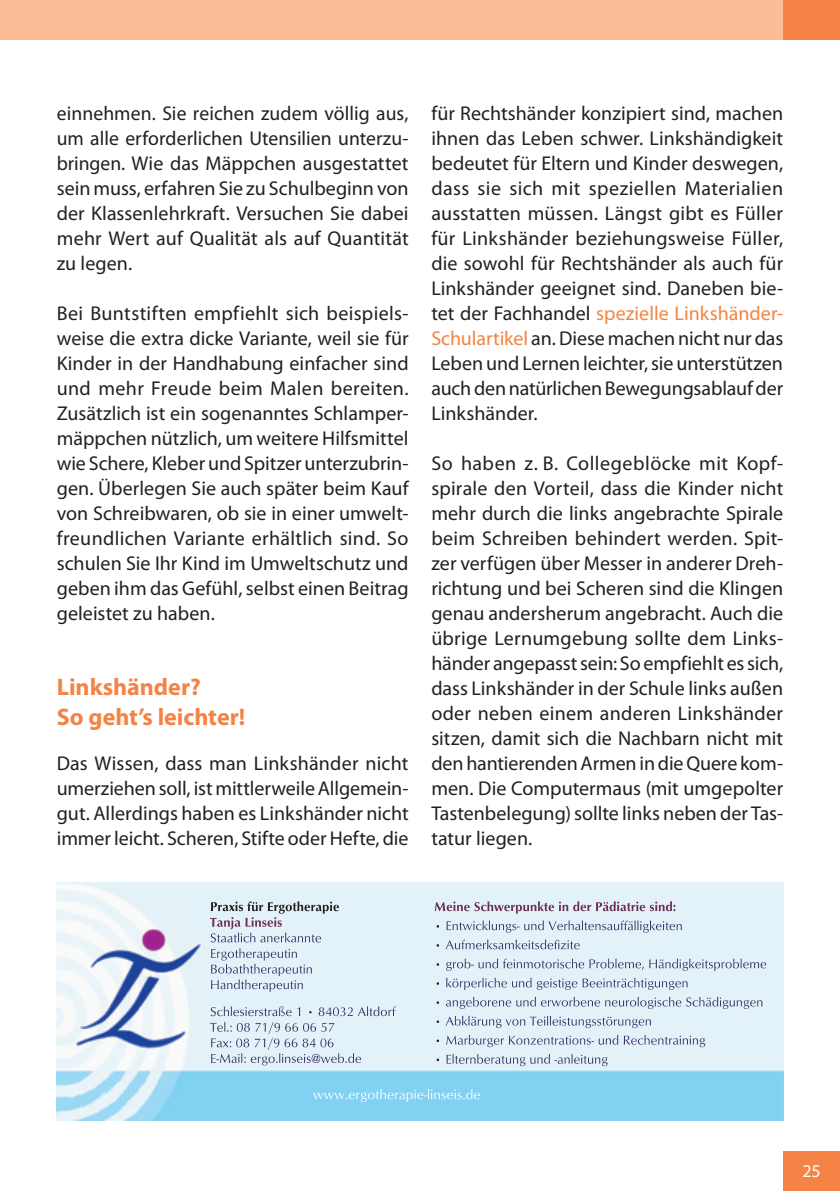
<style>
.page{position:relative;width:840px;height:1191px;background:#fff}
.page>*{position:absolute;margin:0;border:0;box-sizing:border-box;transform-origin:0 0}
.t1{font:700 24px/30px "Myriad Pro";color:#f58345}
.t2{font:20px/25px "Myriad Pro";color:#231f20;text-align:justify}
.t3{font:18px "Myriad Pro";color:#fff}
.s1{color:#f58345}
</style>
<div class="page">
<div style="left:0;top:0;width:839px;height:40px;background:#fabd96"></div>
<div style="left:782px;top:1151px;width:57px;height:40px;background:#f58345"></div>
<div style="left:782px;top:0;width:57px;height:40px;background:#f58345"></div>
<img style="left:57px;top:882px;width:725px;height:238px">
<svg style="left:210px;top:901px;width:129px;height:41px;background:#c7d1da"></svg>
<svg style="left:211px;top:948px;width:101px;height:43px;background:#cad6e3"></svg>
<svg style="left:210px;top:1006px;width:185px;height:10px;background:#c3cddd"></svg>
<svg style="left:210px;top:1022px;width:151px;height:43px;background:#cfdbe8"></svg>
<svg style="left:434px;top:901px;width:241px;height:12px;background:#c3becc"></svg>
<svg style="left:446px;top:920px;width:235px;height:12px;background:#c5d0df"></svg>
<svg style="left:445px;top:939px;width:134px;height:10px"></svg>
<svg style="left:446px;top:958px;width:319px;height:13px;background:#c8d3e1"></svg>
<svg style="left:446px;top:977px;width:241px;height:13px;background:#c7d2e0"></svg>
<svg style="left:446px;top:996px;width:316px;height:13px;background:#c8d4e2"></svg>
<svg style="left:445px;top:1016px;width:205px;height:12px;background:#c5d0df"></svg>
<svg style="left:446px;top:1035px;width:259px;height:12px;background:#c6d1e0"></svg>
<svg style="left:446px;top:1054px;width:161px;height:12px;background:#c5d0df"></svg>
<svg style="left:313px;top:1089px;width:166px;height:13px;background:#94d8f3"></svg>
<p class="t2" style="left:57px;top:100px;width:353px">einnehmen. Sie reichen zudem völlig aus, um alle erforderlichen Utensilien unterzu&shy;bringen. Wie das Mäppchen ausgestattet sein muss, erfahren Sie zu Schulbeginn von der Klassenlehrkraft. Versuchen Sie dabei mehr Wert auf Qualität als auf Quantität zu legen.</p>
<p class="t2" style="left:57px;top:300px;width:353px">Bei Buntstiften empfiehlt sich beispiels&shy;weise die extra dicke Variante, weil sie für Kinder in der Handhabung einfacher sind und mehr Freude beim Malen bereiten.<br>Zusätzlich ist ein sogenanntes Schlamper&shy;mäppchen nützlich, um weitere Hilfsmittel wie Schere, Kleber und Spitzer unterzubrin&shy;gen. Überlegen Sie auch später beim Kauf von Schreibwaren, ob sie in einer umwelt&shy;freundlichen Variante erhältlich sind. So schulen Sie Ihr Kind im Umweltschutz und geben ihm das Gefühl, selbst einen Beitrag geleistet zu haben.</p>
<p class="t1" style="left:57px;top:671px;width:190px">Linkshänder?<br>So geht’s leichter!</p>
<p class="t2" style="left:57px;top:750px;width:353px">Das Wissen, dass man Linkshänder nicht umerziehen soll, ist mittlerweile Allgemein&shy;gut. Allerdings haben es Linkshänder nicht immer leicht. Scheren, Stifte oder Hefte, die</p>
<p class="t2" style="left:431px;top:100px;width:353px">für Rechtshänder konzipiert sind, machen ihnen das Leben schwer. Linkshändigkeit bedeutet für Eltern und Kinder deswegen, dass sie sich mit speziellen Materialien ausstatten müssen. Längst gibt es Füller für Linkshänder beziehungsweise Füller, die sowohl für Rechtshänder als auch für Linkshänder geeignet sind. Daneben bie&shy;tet der Fachhandel <span class="s1">spezielle Linkshänder-Schulartikel</span> an. Diese machen nicht nur das Leben und Lernen leichter, sie unterstützen auch den natürlichen Bewegungsablauf der Linkshänder.</p>
<p class="t2" style="left:431px;top:450px;width:353px">So haben z. B. Collegeblöcke mit Kopf&shy;spirale den Vorteil, dass die Kinder nicht mehr durch die links angebrachte Spirale beim Schreiben behindert werden. Spit&shy;zer verfügen über Messer in anderer Dreh&shy;richtung und bei Scheren sind die Klingen genau andersherum angebracht. Auch die übrige Lernumgebung sollte dem Links&shy;händer angepasst sein: So empfiehlt es sich, dass Linkshänder in der Schule links außen oder neben einem anderen Linkshänder sitzen, damit sich die Nachbarn nicht mit den hantierenden Armen in die Quere kom&shy;men. Die Computermaus (mit umgepolter Tastenbelegung) sollte links neben der Tas&shy;tatur liegen.</p>
<p class="t3" style="left:801px;top:1160px;width:20px">25</p>
</div>
